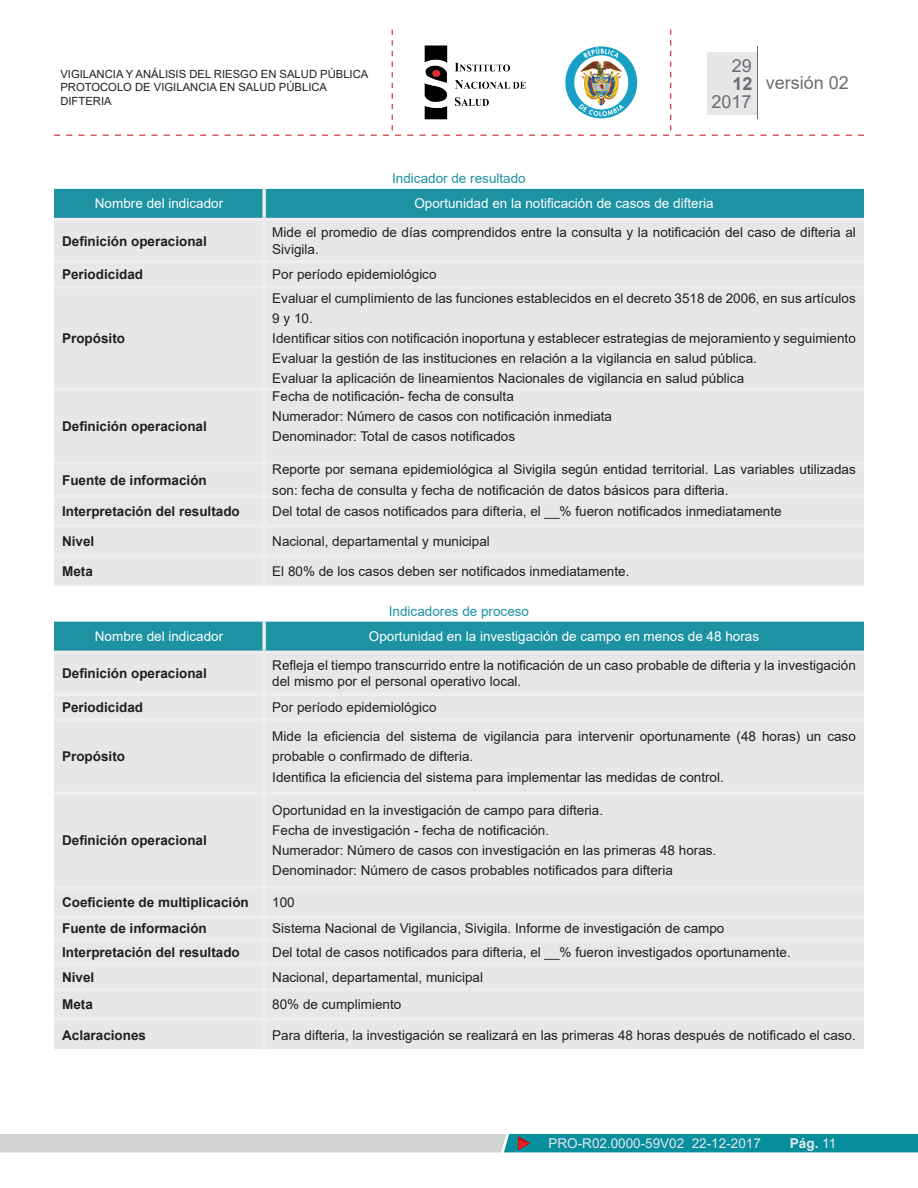
<style>
.page{position:relative;width:918px;height:1188px;background:#fff}
.page>*{position:absolute;margin:0;border:0;box-sizing:border-box;transform-origin:0 0}
.t1{font:18px/35.1px "Arial";color:#6c6d70;text-align:right}
.t2{font:700 18px "Arial";color:#6c6d70}
.t3{font:13.5px/20.1px "Arial";color:#231f20}
.t4{font:700 13.5px "Arial";color:#231f20}
.t5{font:13.5px "Arial";color:#fff}
.t6{font:13.5px "Arial";color:#1d92a2}
.t7{font:13.5px "Arial";color:#e6e7e9}
.t8{font:700 13.5px "Arial";color:#e6e7e9}
.t9{font:11.25px/13.5px "Arial";color:#231f20}
.s1{font-weight:400}
</style>
<div class="page">
<svg style="left:54px;top:30px;width:810px;height:106px"></svg>
<div style="left:707px;top:52px;width:50px;height:62px;background:#e6e7e9"></div>
<hr style="left:757px;top:46px;width:1px;height:73px;background:#6c6d70">
<svg style="left:0;top:1134px;width:918px;height:18px;background:#78b3bb"></svg>
<div style="left:54px;top:189px;width:810px;height:29px;background:#1d92a2"></div>
<div style="left:54px;top:221px;width:810px;height:365px;background:#e6e7e9"></div>
<svg style="left:262px;top:189px;width:4px;height:29px"></svg>
<hr style="left:54px;top:218px;width:210px;height:3px;background:#edeeed">
<hr style="left:264px;top:218px;width:600px;height:3px;background:#edeeed">
<hr style="left:262px;top:221px;width:4px;height:39px;background:#edeeed">
<hr style="left:54px;top:260px;width:210px;height:3px;background:#edeeed">
<hr style="left:264px;top:260px;width:600px;height:3px;background:#edeeed">
<hr style="left:262px;top:263px;width:4px;height:22px;background:#edeeed">
<hr style="left:54px;top:285px;width:210px;height:4px;background:#edeeed">
<hr style="left:264px;top:285px;width:600px;height:4px;background:#edeeed">
<hr style="left:262px;top:289px;width:4px;height:99px;background:#edeeed">
<hr style="left:54px;top:388px;width:210px;height:3px;background:#edeeed">
<hr style="left:264px;top:388px;width:600px;height:3px;background:#edeeed">
<hr style="left:262px;top:391px;width:4px;height:70px;background:#edeeed">
<hr style="left:54px;top:461px;width:210px;height:4px;background:#edeeed">
<hr style="left:264px;top:461px;width:600px;height:4px;background:#edeeed">
<hr style="left:262px;top:465px;width:4px;height:30px;background:#edeeed">
<hr style="left:54px;top:495px;width:210px;height:3px;background:#edeeed">
<hr style="left:264px;top:495px;width:600px;height:3px;background:#edeeed">
<hr style="left:262px;top:498px;width:4px;height:26px;background:#edeeed">
<hr style="left:54px;top:524px;width:210px;height:4px;background:#edeeed">
<hr style="left:264px;top:524px;width:600px;height:4px;background:#edeeed">
<hr style="left:262px;top:528px;width:4px;height:26px;background:#edeeed">
<hr style="left:54px;top:554px;width:210px;height:4px;background:#edeeed">
<hr style="left:264px;top:554px;width:600px;height:4px;background:#edeeed">
<hr style="left:262px;top:558px;width:4px;height:28px;background:#edeeed">
<div style="left:54px;top:622px;width:810px;height:29px;background:#1d92a2"></div>
<div style="left:54px;top:654px;width:810px;height:395px;background:#e6e7e9"></div>
<svg style="left:262px;top:622px;width:4px;height:29px"></svg>
<hr style="left:54px;top:651px;width:210px;height:3px;background:#edeeed">
<hr style="left:264px;top:651px;width:600px;height:3px;background:#edeeed">
<hr style="left:262px;top:654px;width:4px;height:39px;background:#edeeed">
<hr style="left:54px;top:693px;width:210px;height:3px;background:#edeeed">
<hr style="left:264px;top:693px;width:600px;height:3px;background:#edeeed">
<hr style="left:262px;top:696px;width:4px;height:22px;background:#edeeed">
<hr style="left:54px;top:718px;width:210px;height:3px;background:#edeeed">
<hr style="left:264px;top:718px;width:600px;height:3px;background:#edeeed">
<hr style="left:262px;top:721px;width:4px;height:71px;background:#edeeed">
<hr style="left:54px;top:792px;width:210px;height:3px;background:#edeeed">
<hr style="left:264px;top:792px;width:600px;height:3px;background:#edeeed">
<hr style="left:262px;top:795px;width:4px;height:91px;background:#edeeed">
<hr style="left:54px;top:886px;width:210px;height:3px;background:#edeeed">
<hr style="left:264px;top:886px;width:600px;height:3px;background:#edeeed">
<hr style="left:262px;top:889px;width:4px;height:26px;background:#edeeed">
<hr style="left:54px;top:915px;width:210px;height:4px;background:#edeeed">
<hr style="left:264px;top:915px;width:600px;height:4px;background:#edeeed">
<hr style="left:262px;top:919px;width:4px;height:19px;background:#edeeed">
<hr style="left:54px;top:938px;width:210px;height:4px;background:#edeeed">
<hr style="left:264px;top:938px;width:600px;height:4px;background:#edeeed">
<hr style="left:262px;top:942px;width:4px;height:20px;background:#edeeed">
<hr style="left:54px;top:962px;width:210px;height:4px;background:#edeeed">
<hr style="left:264px;top:962px;width:600px;height:4px;background:#edeeed">
<hr style="left:262px;top:966px;width:4px;height:22px;background:#edeeed">
<hr style="left:54px;top:988px;width:210px;height:3px;background:#edeeed">
<hr style="left:264px;top:988px;width:600px;height:3px;background:#edeeed">
<hr style="left:262px;top:991px;width:4px;height:27px;background:#edeeed">
<hr style="left:54px;top:1018px;width:210px;height:3px;background:#edeeed">
<hr style="left:264px;top:1018px;width:600px;height:3px;background:#edeeed">
<hr style="left:262px;top:1021px;width:4px;height:28px;background:#edeeed">
<h1 class="t1" style="left:712px;top:48px;width:42px">29<br>2017</h1>
<p class="t9" style="left:60px;top:67px;width:310px">VIGILANCIA Y ANÁLISIS DEL RIESGO EN SALUD PÚBLICA<br>PROTOCOLO DE VIGILANCIA EN SALUD PÚBLICA<br>DIFTERIA</p>
<h1 class="t1" style="left:766px;top:65px;width:85px">versión 02</h1>
<h1 class="t2" style="left:733px;top:71px;width:22px">12</h1>
<p class="t6" style="left:392px;top:169px;width:135px">Indicador de resultado</p>
<p class="t5" style="left:95px;top:194px;width:130px">Nombre del indicador</p>
<p class="t5" style="left:414px;top:194px;width:301px">Oportunidad en la notificación de casos de difteria</p>
<p class="t4" style="left:62px;top:231px;width:146px">Definición operacional</p>
<p class="t3" style="left:272px;top:224px;width:585px;line-height:16.2px">Mide el promedio de días comprendidos entre la consulta y la notificación del caso de difteria al<br>Sivigila.</p>
<p class="t4" style="left:62px;top:265px;width:83px">Periodicidad</p>
<p class="t3" style="left:272px;top:264px;width:166px">Por período epidemiológico</p>
<p class="t4" style="left:62px;top:329px;width:65px">Propósito</p>
<p class="t4" style="left:62px;top:417px;width:146px">Definición operacional</p>
<p class="t3" style="left:272px;top:288px;width:585px">Evaluar el cumplimiento de las funciones establecidos en el decreto 3518 de 2006, en sus artículos 9 y 10.<br>Identificar sitios con notificación inoportuna y establecer estrategias de mejoramiento y seguimiento Evaluar la gestión de las instituciones en relación a la vigilancia en salud pública.<br>Evaluar la aplicación de lineamientos Nacionales de vigilancia en salud pública</p>
<p class="t3" style="left:272px;top:386px;width:341px">Fecha de notificación- fecha de consulta<br>Numerador: Número de casos con notificación inmediata<br>Denominador: Total de casos notificados</p>
<p class="t4" style="left:62px;top:470px;width:146px">Fuente de información</p>
<p class="t3" style="left:272px;top:460px;width:585px">Reporte por semana epidemiológica al Sivigila según entidad territorial. Las variables utilizadas son: fecha de consulta y fecha de notificación de datos básicos para difteria.</p>
<p class="t4" style="left:62px;top:502px;width:179px">Interpretación del resultado</p>
<p class="t3" style="left:272px;top:501px;width:511px">Del total de casos notificados para difteria, el __% fueron notificados inmediatamente</p>
<p class="t4" style="left:62px;top:532px;width:34px">Nivel</p>
<p class="t3" style="left:272px;top:531px;width:219px">Nacional, departamental y municipal</p>
<p class="t4" style="left:62px;top:562px;width:32px">Meta</p>
<p class="t3" style="left:272px;top:562px;width:359px">El 80% de los casos deben ser notificados inmediatamente.</p>
<p class="t6" style="left:389px;top:602px;width:142px">Indicadores de proceso</p>
<p class="t5" style="left:95px;top:627px;width:130px">Nombre del indicador</p>
<p class="t5" style="left:369px;top:627px;width:392px">Oportunidad en la investigación de campo en menos de 48 horas</p>
<p class="t4" style="left:62px;top:664px;width:146px">Definición operacional</p>
<p class="t3" style="left:272px;top:657px;width:585px;line-height:16.2px">Refleja el tiempo transcurrido entre la notificación de un caso probable de difteria y la investigación del mismo por el personal operativo local.</p>
<p class="t4" style="left:62px;top:698px;width:83px">Periodicidad</p>
<p class="t3" style="left:272px;top:697px;width:166px">Por período epidemiológico</p>
<p class="t4" style="left:62px;top:747px;width:65px">Propósito</p>
<p class="t3" style="left:272px;top:726px;width:585px">Mide la eficiencia del sistema de vigilancia para intervenir oportunamente (48 horas) un caso probable o confirmado de difteria.<br>Identifica la eficiencia del sistema para implementar las medidas de control.</p>
<p class="t4" style="left:62px;top:831px;width:146px">Definición operacional</p>
<p class="t3" style="left:272px;top:800px;width:446px">Oportunidad en la investigación de campo para difteria.<br>Fecha de investigación - fecha de notificación.<br>Numerador: Número de casos con investigación en las primeras 48 horas.<br>Denominador: Número de casos probables notificados para difteria</p>
<p class="t4" style="left:62px;top:893px;width:188px">Coeficiente de multiplicación</p>
<p class="t3" style="left:272px;top:892px;width:24px">100</p>
<p class="t4" style="left:62px;top:919px;width:146px">Fuente de información</p>
<p class="t3" style="left:272px;top:919px;width:454px">Sistema Nacional de Vigilancia, Sivigila. Informe de investigación de campo</p>
<p class="t4" style="left:62px;top:943px;width:179px">Interpretación del resultado</p>
<p class="t3" style="left:272px;top:942px;width:520px">Del total de casos notificados para difteria, el __% fueron investigados oportunamente.</p>
<p class="t4" style="left:62px;top:967px;width:34px">Nivel</p>
<p class="t3" style="left:272px;top:967px;width:212px">Nacional, departamental, municipal</p>
<p class="t4" style="left:62px;top:995px;width:32px">Meta</p>
<p class="t3" style="left:272px;top:994px;width:131px">80% de cumplimiento</p>
<p class="t4" style="left:62px;top:1026px;width:86px">Aclaraciones</p>
<p class="t3" style="left:272px;top:1025px;width:585px">Para difteria, la investigación se realizará en las primeras 48 horas después de notificado el caso.</p>
<p class="t7" style="left:549px;top:1134px;width:214px">PRO-R02.0000-59V02 22-12-2017</p>
<p class="t8" style="left:790px;top:1134px;width:48px">Pág. <span class="s1">11</span></p>
</div>
